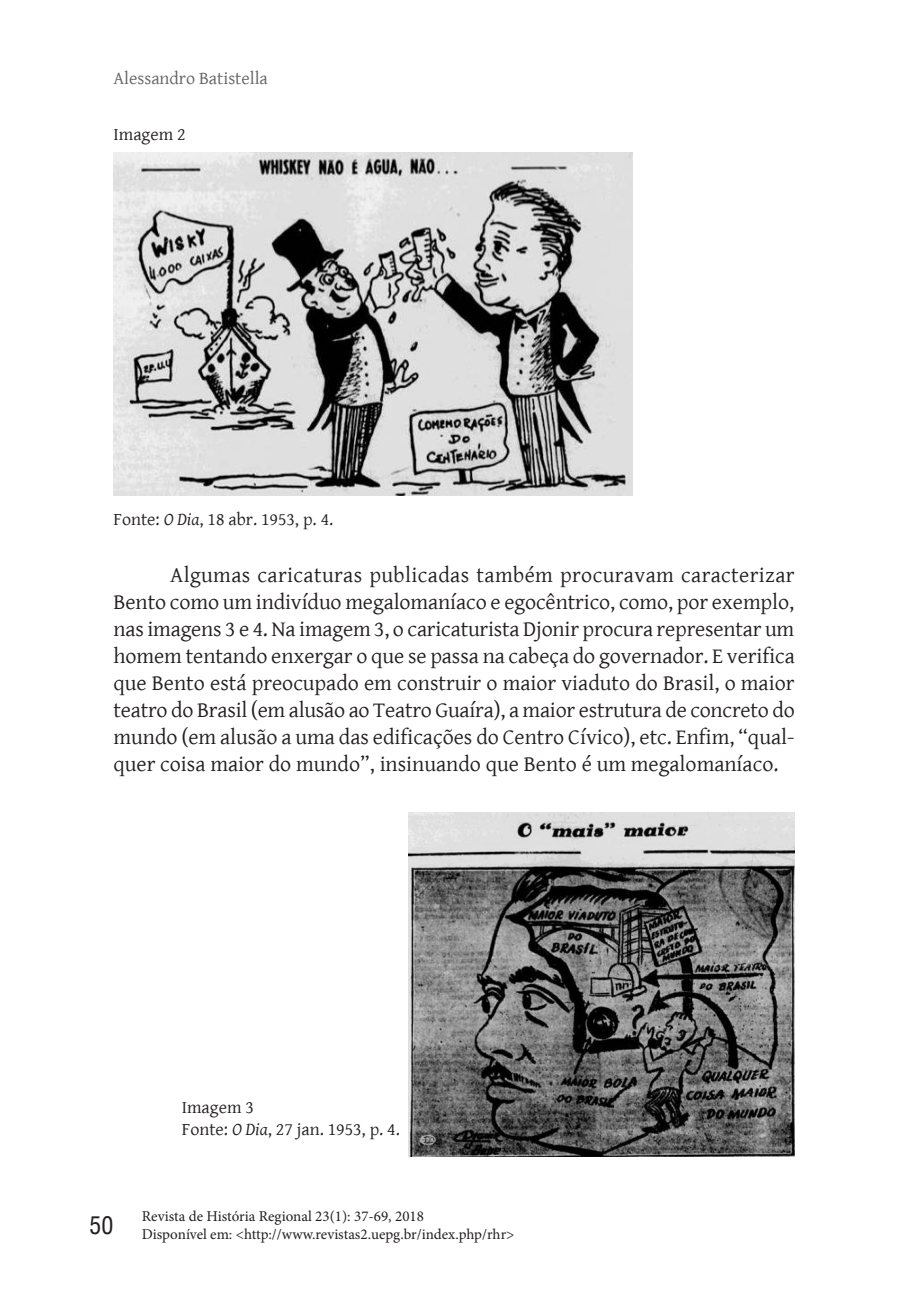
<style>
.page{position:relative;width:908px;height:1304px;background:#fff}
.page>*{position:absolute;margin:0;border:0;box-sizing:border-box;transform-origin:0 0}
.t1{font:condensed 24px "Helvetica";color:#231f20}
.t2{font:22px/27px "Gentium Basic";color:#231f20;text-align:justify}
.t3{font:18px/21.6px "Gentium Basic";color:#231f20}
.t4{font:18px "Gentium Basic";color:#636366}
.t5{font:15px/18px "Minion Pro";color:#231f20}
.s1{font-style:italic}
</style>
<div class="page">
<img style="left:113px;top:152px;width:519px;height:344px">
<img style="left:408px;top:813px;width:385px;height:344px">
<p class="t4" style="left:113px;top:65px;width:156px">Alessandro Batistella</p>
<p class="t3" style="left:113px;top:123px;width:74px">Imagem 2</p>
<p class="t3" style="left:113px;top:508px;width:221px">Fonte: <span class="s1">O Dia</span>, 18 abr. 1953, p. 4.</p>
<p class="t2" style="left:113px;top:561px;width:682px;text-indent:57px">Algumas caricaturas publicadas também procuravam caracterizar Bento como um indivíduo megalomaníaco e egocêntrico, como, por exemplo, nas imagens 3 e 4. Na imagem 3, o caricaturista Djonir procura representar um homem tentando enxergar o que se passa na cabeça do governador. E verifica que Bento está preocupado em construir o maior viaduto do Brasil, o maior teatro do Brasil (em alusão ao Teatro Guaíra), a maior estrutura de concreto do mundo (em alusão a uma das edificações do Centro Cívico), etc. Enfim, “qual&shy;quer coisa maior do mundo”, insinuando que Bento é um megalomaníaco.</p>
<p class="t3" style="left:182px;top:1096px;width:219px">Imagem 3<br>Fonte: <span class="s1">O Dia</span>, 27 jan. 1953, p. 4.</p>
<p class="t1" style="left:89px;top:1209px;width:25px">50</p>
<p class="t5" style="left:142px;top:1207px;width:374px">Revista de História Regional 23(1): 37-69, 2018<br>Disponível em: &lt;http://www.revistas2.uepg.br/index.php/rhr&gt;</p>
</div>
